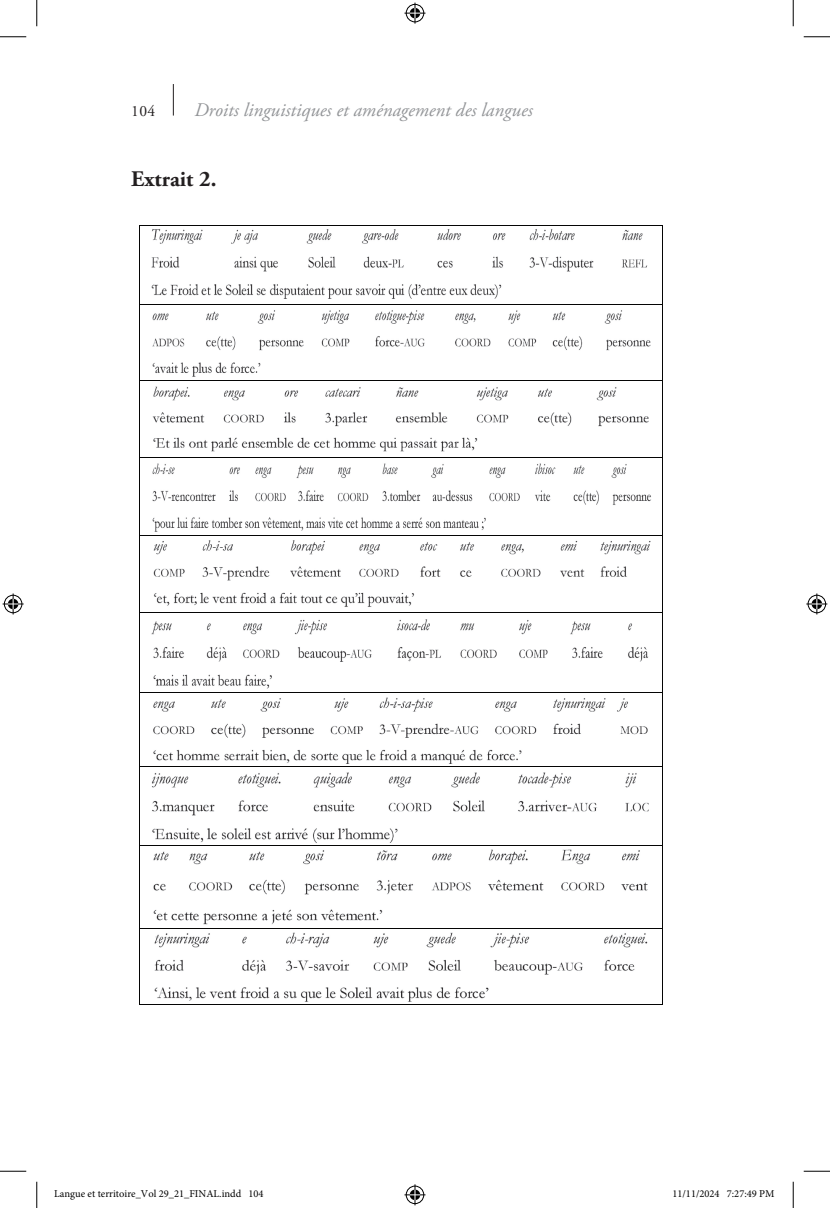
<style>
.page{position:relative;width:830px;height:1208px;background:#fff}
.page>*{position:absolute;margin:0;border:0;box-sizing:border-box;transform-origin:0 0}
.t1{font:700 22.22px "Adobe Garamond Pro";color:#231f20}
.t2{font:italic 19.25px "Adobe Garamond Pro";color:#939598}
.t3{font:15.75px "Adobe Garamond Pro";color:#231f20}
.t4{font:10.5px "Minion Pro";color:#000}
</style>
<div class="page">
<hr style="left:173px;top:84px;width:1px;height:32px;background:#231f20">
<img style="left:151px;top:229px;width:500px;height:614px">
<hr style="left:140px;top:225px;width:521px;height:1px;background:#050504">
<hr style="left:139px;top:226px;width:1px;height:78px;background:#050504">
<hr style="left:661px;top:226px;width:1px;height:78px;background:#050504">
<hr style="left:140px;top:304px;width:521px;height:1px;background:#050504">
<hr style="left:139px;top:304px;width:1px;height:76px;background:#050504">
<hr style="left:661px;top:304px;width:1px;height:76px;background:#050504">
<hr style="left:140px;top:380px;width:521px;height:1px;background:#050504">
<hr style="left:139px;top:381px;width:1px;height:76px;background:#050504">
<hr style="left:661px;top:381px;width:1px;height:76px;background:#050504">
<hr style="left:140px;top:457px;width:521px;height:1px;background:#050504">
<hr style="left:139px;top:457px;width:1px;height:78px;background:#050504">
<hr style="left:661px;top:457px;width:1px;height:78px;background:#050504">
<hr style="left:140px;top:535px;width:521px;height:1px;background:#050504">
<hr style="left:139px;top:536px;width:1px;height:76px;background:#050504">
<hr style="left:661px;top:536px;width:1px;height:76px;background:#050504">
<hr style="left:140px;top:612px;width:521px;height:1px;background:#050504">
<hr style="left:139px;top:612px;width:1px;height:80px;background:#050504">
<hr style="left:661px;top:612px;width:1px;height:80px;background:#050504">
<hr style="left:140px;top:692px;width:521px;height:1px;background:#050504">
<hr style="left:139px;top:693px;width:1px;height:73px;background:#050504">
<hr style="left:661px;top:693px;width:1px;height:73px;background:#050504">
<hr style="left:140px;top:766px;width:521px;height:1px;background:#050504">
<hr style="left:139px;top:767px;width:1px;height:78px;background:#050504">
<hr style="left:661px;top:767px;width:1px;height:78px;background:#050504">
<img style="left:148px;top:849px;width:505px;height:153px">
<hr style="left:140px;top:845px;width:521px;height:1px;background:#050504">
<hr style="left:139px;top:846px;width:1px;height:81px;background:#050504">
<hr style="left:661px;top:846px;width:1px;height:81px;background:#050504">
<hr style="left:140px;top:927px;width:521px;height:1px;background:#050504">
<hr style="left:139px;top:928px;width:1px;height:76px;background:#050504">
<hr style="left:140px;top:1004px;width:521px;height:1px;background:#050504">
<hr style="left:661px;top:928px;width:1px;height:76px;background:#050504">
<svg style="left:0;top:36px;width:26px;height:1px"></svg>
<svg style="left:803px;top:36px;width:27px;height:1px"></svg>
<svg style="left:0;top:1170px;width:26px;height:1px"></svg>
<svg style="left:803px;top:1170px;width:27px;height:1px"></svg>
<svg style="left:36px;top:0;width:1px;height:26px"></svg>
<svg style="left:36px;top:1181px;width:1px;height:27px"></svg>
<svg style="left:792px;top:0;width:1px;height:26px"></svg>
<svg style="left:792px;top:1181px;width:1px;height:27px"></svg>
<svg style="left:404px;top:3px;width:21px;height:21px"></svg>
<svg style="left:404px;top:1184px;width:21px;height:21px"></svg>
<svg style="left:3px;top:593px;width:21px;height:21px"></svg>
<svg style="left:806px;top:593px;width:21px;height:21px"></svg>
<h3 class="t3" style="left:131px;top:101px;width:25px">104</h3>
<h2 class="t2" style="left:194px;top:98px;width:340px">Droits linguistiques et aménagement des langues</h2>
<h1 class="t1" style="left:131px;top:166px;width:87px">Extrait 2.</h1>
<p class="t4" style="left:54px;top:1187px;width:211px">Langue et territoire_Vol 29_21_FINAL.indd 104</p>
<p class="t4" style="left:672px;top:1187px;width:104px">11/11/2024 7:27:49 PM</p>
</div>
